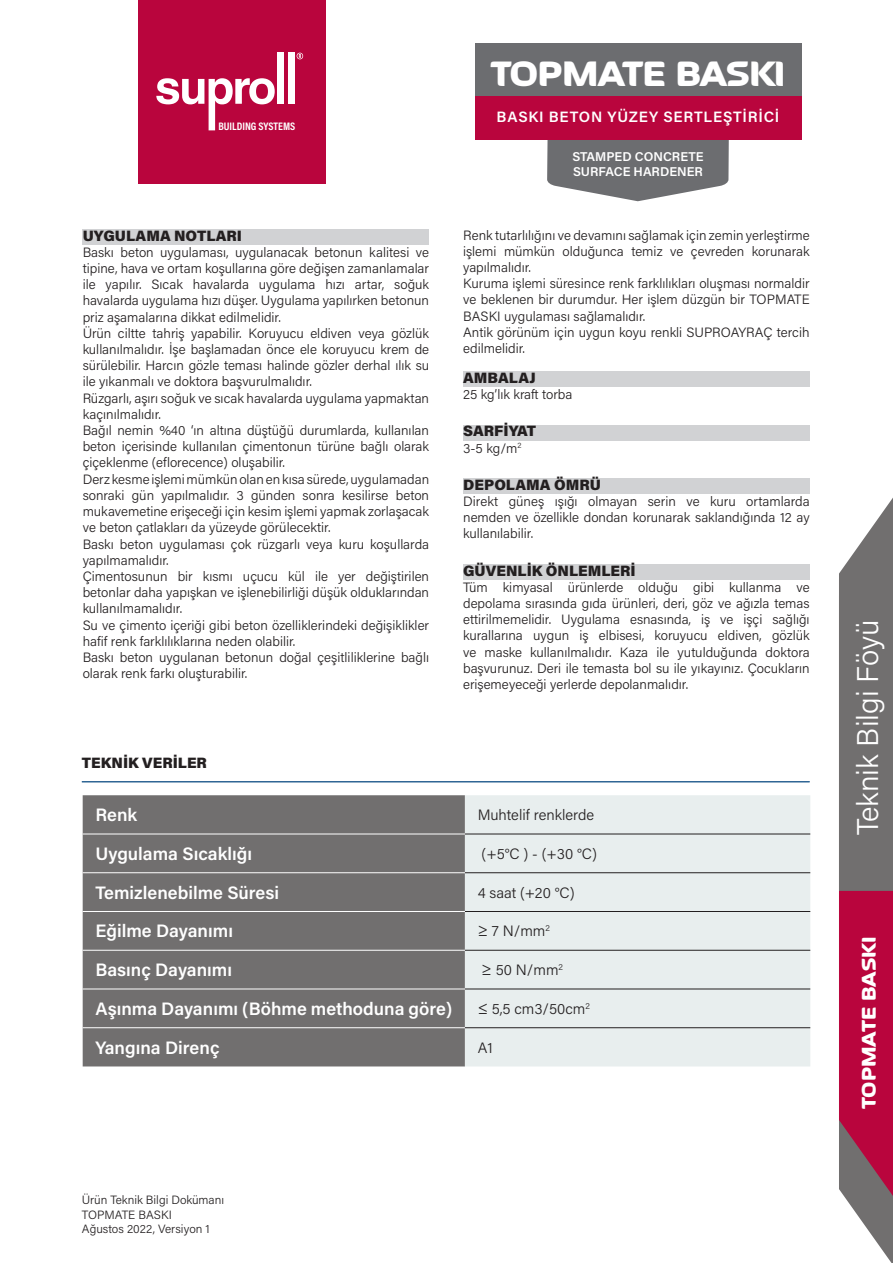
<style>
.page{position:relative;width:893px;height:1263px;background:#fff}
.page>*{position:absolute;margin:0;border:0;box-sizing:border-box;transform-origin:0 0}
.t1{font:800 39.9px "September";letter-spacing:-.02em;color:#fff}
.t2{font:300 30px "Acumin Pro";color:#fff}
.t3{font:800 22.5px "September";color:#fff}
.t4{font:600 18px "Acumin Pro";color:#fff}
.t5{font:300 15px "Acumin Pro";color:#231f20}
.t6{font:900 15px "Acumin Pro";color:#231f20}
.t7{font:600 15px "Acumin Pro";letter-spacing:.05em;color:#fff}
.t8{font:300 13.5px/16.2px "Acumin Pro";color:#231f20;text-align:justify}
.t9{font:600 12.75px/15.3px "Acumin Pro";color:#fff}
.t10{font:300 12px "Acumin Pro";color:#231f20}
.t11{font:700 10.95px "Acumin Pro Cond";color:#fff}
</style>
<div class="page">
<div style="left:138px;top:0;width:188px;height:183px;background:#b9053d"></div>
<svg style="left:156px;top:78px;width:119px;height:52px"></svg>
<svg style="left:297px;top:53px;width:6px;height:6px"></svg>
<div style="left:278px;top:53px;width:6px;height:51px;background:#fff"></div>
<div style="left:289px;top:53px;width:6px;height:51px;background:#fff"></div>
<svg style="left:839px;top:498px;width:54px;height:765px;background:#97586b"></svg>
<hr style="left:82px;top:781px;width:728px;height:1px;background:#205b8d">
<div style="left:83px;top:795px;width:382px;height:271px;background:#716f6f"></div>
<div style="left:465px;top:795px;width:345px;height:271px;background:#e8eeee"></div>
<hr style="left:465px;top:834px;width:345px;height:1px;background:#231f20">
<hr style="left:465px;top:872px;width:345px;height:1px;background:#231f20">
<hr style="left:465px;top:911px;width:345px;height:1px;background:#231f20">
<hr style="left:465px;top:950px;width:345px;height:1px;background:#231f20">
<hr style="left:465px;top:988px;width:345px;height:1px;background:#231f20">
<hr style="left:465px;top:1027px;width:345px;height:1px;background:#231f20">
<hr style="left:83px;top:834px;width:382px;height:1px;background:#fff">
<hr style="left:83px;top:872px;width:382px;height:1px;background:#fff">
<hr style="left:83px;top:911px;width:382px;height:1px;background:#fff">
<hr style="left:83px;top:950px;width:382px;height:1px;background:#fff">
<hr style="left:83px;top:989px;width:382px;height:1px;background:#fff">
<hr style="left:83px;top:1027px;width:382px;height:1px;background:#fff">
<div style="left:83px;top:230px;width:346px;height:15px;background:#d1d2d4"></div>
<div style="left:463px;top:372px;width:347px;height:15px;background:#d1d2d4"></div>
<div style="left:463px;top:425px;width:347px;height:15px;background:#d1d2d4"></div>
<div style="left:463px;top:479px;width:347px;height:15px;background:#d1d2d4"></div>
<div style="left:463px;top:565px;width:347px;height:15px;background:#d1d2d4"></div>
<svg style="left:547px;top:140px;width:182px;height:61px;background:#808183"></svg>
<div style="left:475px;top:43px;width:326px;height:54px;background:#6c6d70"></div>
<div style="left:475px;top:97px;width:326px;height:43px;background:#b9053d"></div>
<p class="t11" style="left:218px;top:119px;width:78px">BUILDING SYSTEMS</p>
<p class="t6" style="left:83px;top:225px;width:161px">UYGULAMA NOTLARI</p>
<p class="t8" style="left:83px;top:243px;width:348px">Baskı beton uygulaması, uygulanacak betonun kalitesi ve tipine, hava ve ortam koşullarına göre değişen zamanlamalar ile yapılır. Sıcak havalarda uygulama hızı artar, soğuk havalarda uygulama hızı düşer. Uygulama yapılırken betonun priz aşamalarına dikkat edilmelidir.</p>
<p class="t8" style="left:83px;top:324px;width:348px">Ürün ciltte tahriş yapabilir. Koruyucu eldiven veya gözlük kullanılmalıdır. İşe başlamadan önce ele koruyucu krem de sürülebilir. Harcın gözle teması halinde gözler derhal ılık su ile yıkanmalı ve doktora başvurulmalıdır.</p>
<p class="t8" style="left:83px;top:389px;width:348px">Rüzgarlı, aşırı soğuk ve sıcak havalarda uygulama yapmaktan kaçınılmalıdır.</p>
<p class="t8" style="left:83px;top:422px;width:348px">Bağıl nemin %40 ‘ın altına düştüğü durumlarda, kullanılan beton içerisinde kullanılan çimentonun türüne bağlı olarak çiçeklenme (eflorecence) oluşabilir.</p>
<p class="t8" style="left:83px;top:470px;width:348px">Derz kesme işlemi mümkün olan en kısa sürede, uygulamadan sonraki gün yapılmalıdır. 3 günden sonra kesilirse beton mukavemetine erişeceği için kesim işlemi yapmak zorlaşacak ve beton çatlakları da yüzeyde görülecektir.</p>
<p class="t8" style="left:83px;top:535px;width:348px">Baskı beton uygulaması çok rüzgarlı veya kuru koşullarda yapılmamalıdır.</p>
<p class="t8" style="left:83px;top:567px;width:348px">Çimentosunun bir kısmı uçucu kül ile yer değiştirilen betonlar daha yapışkan ve işlenebilirliği düşük olduklarından kullanılmamalıdır.</p>
<p class="t8" style="left:83px;top:616px;width:348px">Su ve çimento içeriği gibi beton özelliklerindeki değişiklikler hafif renk farklılıklarına neden olabilir.</p>
<p class="t8" style="left:83px;top:648px;width:348px">Baskı beton uygulanan betonun doğal çeşitliliklerine bağlı olarak renk farkı oluşturabilir.</p>
<p class="t6" style="left:82px;top:752px;width:127px">TEKNİK VERİLER</p>
<p class="t1" style="left:490px;top:47px;width:297px">TOPMATE BASKI</p>
<p class="t7" style="left:497px;top:106px;width:284px">BASKI BETON YÜZEY SERTLEŞTİRİCİ</p>
<p class="t9" style="left:572px;top:149px;width:133px">STAMPED CONCRETE<br>SURFACE HARDENER</p>
<p class="t8" style="left:463px;top:226px;width:348px">Renk tutarlılığını ve devamını sağlamak için zemin yerleştirme işlemi mümkün olduğunca temiz ve çevreden korunarak yapılmalıdır.</p>
<p class="t8" style="left:463px;top:275px;width:348px">Kuruma işlemi süresince renk farklılıkları oluşması normaldir ve beklenen bir durumdur. Her işlem düzgün bir TOPMATE BASKI uygulaması sağlamalıdır.</p>
<p class="t8" style="left:463px;top:323px;width:348px">Antik görünüm için uygun koyu renkli SUPROAYRAÇ tercih edilmelidir.</p>
<p class="t6" style="left:463px;top:367px;width:74px">AMBALAJ</p>
<p class="t8" style="left:463px;top:386px;width:111px">25 kg’lık kraft torba</p>
<p class="t6" style="left:463px;top:420px;width:75px">SARFİYAT</p>
<p class="t8" style="left:463px;top:439px;width:60px">3-5 kg/m<sup>2</sup></p>
<p class="t6" style="left:463px;top:474px;width:139px">DEPOLAMA ÖMRÜ</p>
<p class="t8" style="left:463px;top:493px;width:348px">Direkt güneş ışığı olmayan serin ve kuru ortamlarda nemden ve özellikle dondan korunarak saklandığında 12 ay kullanılabilir.</p>
<p class="t6" style="left:463px;top:560px;width:174px">GÜVENLİK ÖNLEMLERİ</p>
<p class="t8" style="left:463px;top:578px;width:348px">Tüm kimyasal ürünlerde olduğu gibi kullanma ve depolama sırasında gıda ürünleri, deri, göz ve ağızla temas ettirilmemelidir. Uygulama esnasında, iş ve işçi sağlığı kurallarına uygun iş elbisesi, koruyucu eldiven, gözlük ve maske kullanılmalıdır. Kaza ile yutulduğunda doktora başvurunuz. Deri ile temasta bol su ile yıkayınız. Çocukların erişemeyeceği yerlerde depolanmalıdır.</p>
<p class="t4" style="left:95px;top:802px;width:43px">Renk</p>
<p class="t5" style="left:478px;top:804px;width:118px">Muhtelif renklerde</p>
<p class="t4" style="left:95px;top:841px;width:158px">Uygulama Sıcaklığı</p>
<p class="t5" style="left:481px;top:843px;width:117px">(+5°C ) - (+30 °C)</p>
<p class="t4" style="left:95px;top:880px;width:185px">Temizlenebilme Süresi</p>
<p class="t5" style="left:478px;top:882px;width:98px">4 saat (+20 °C)</p>
<p class="t4" style="left:95px;top:918px;width:139px">Eğilme Dayanımı</p>
<p class="t5" style="left:478px;top:921px;width:74px">≥ 7 N/mm<sup>2</sup></p>
<p class="t4" style="left:95px;top:957px;width:138px">Basınç Dayanımı</p>
<p class="t5" style="left:481px;top:959px;width:83px">≥ 50 N/mm<sup>2</sup></p>
<p class="t4" style="left:95px;top:996px;width:358px">Aşınma Dayanımı (Böhme methoduna göre)</p>
<p class="t5" style="left:478px;top:998px;width:114px">≤ 5,5 cm3/50cm<sup>2</sup></p>
<p class="t4" style="left:95px;top:1035px;width:126px">Yangına Direnç</p>
<p class="t5" style="left:478px;top:1037px;width:17px">A1</p>
<p class="t10" style="left:82px;top:1192px;width:144px">Ürün Teknik Bilgi Dokümanı</p>
<p class="t10" style="left:82px;top:1206px;width:91px">TOPMATE BASKI</p>
<p class="t10" style="left:82px;top:1221px;width:129px">Ağustos 2022, Versiyon 1</p>
<p class="t2" style="left:847px;top:835px;width:218px;rotate:-90deg">Teknik Bilgi Föyü</p>
<p class="t3" style="left:854px;top:1109px;width:174px;rotate:-90deg">TOPMATE BASKI</p>
</div>
